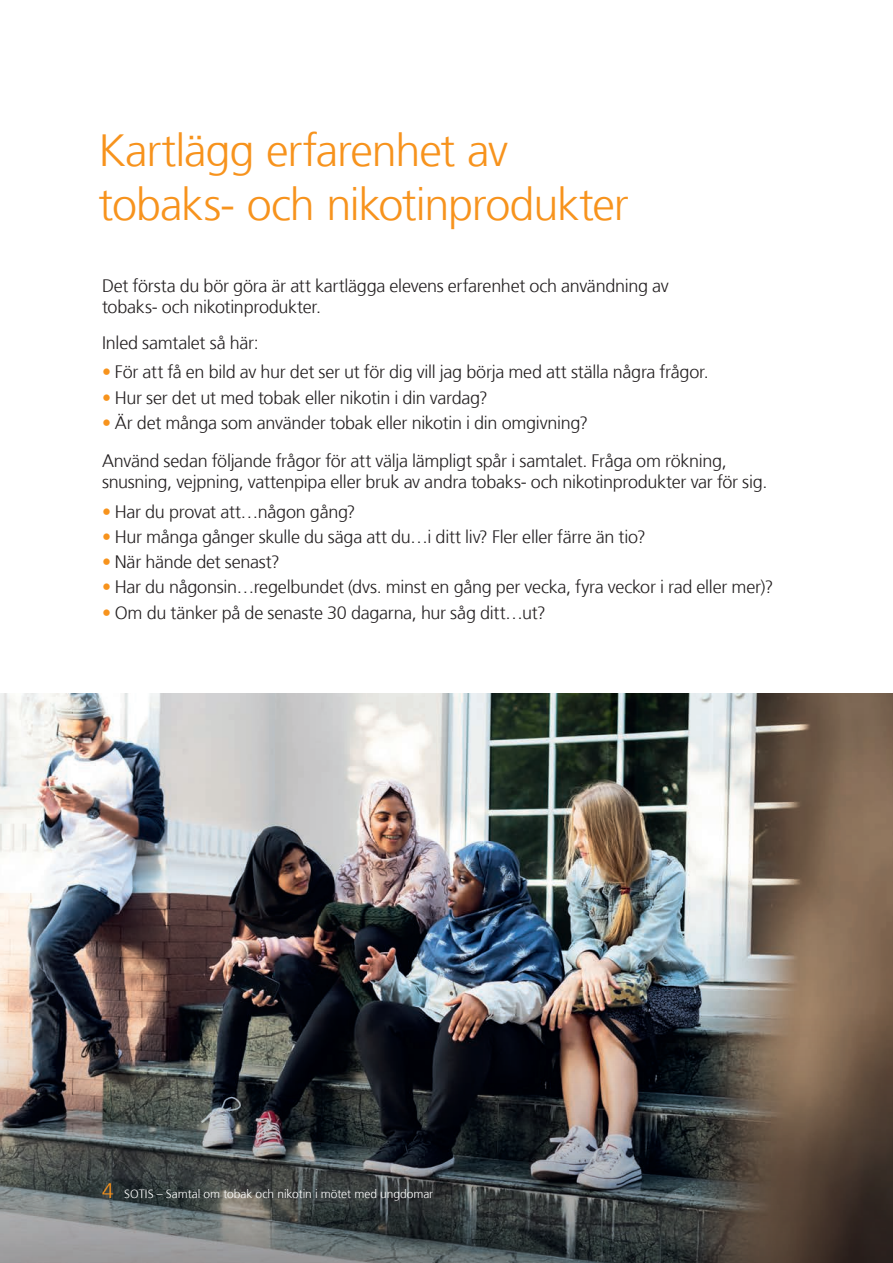
<style>
.page{position:relative;width:893px;height:1263px;background:#fff}
.page>*{position:absolute;margin:0;border:0;box-sizing:border-box;transform-origin:0 0}
.H1_Light_30p{font:45px/54px "Frutiger SLLTTF Light";letter-spacing:-.03em;color:#f7931d}
.Figur_Tabell_bröd_pu{font:18px "Frutiger SLLTTF Light";letter-spacing:-.015em;color:#231f20}
.Figur_Tabell_text{font:18px/21px "Frutiger SLLTTF Light";letter-spacing:-.015em;color:#231f20}
.t1{font:12px "Frutiger SLLTTF Light";letter-spacing:-.005em;color:#fff}
.s1{color:#f7931d}
.s2{font-size:21px;color:#f7931d}
</style>
<div class="page">
<img style="left:0;top:693px;width:893px;height:321px">
<img style="left:0;top:1014px;width:893px;height:249px">
<h1 class="H1_Light_30p" style="left:99px;top:124px;width:532px">Kartlägg erfarenhet av tobaks- och nikotinprodukter</h1>
<p class="Figur_Tabell_text" style="left:102px;top:276px;width:568px">Det första du bör göra är att kartlägga elevens erfarenhet och användning av tobaks- och nikotinprodukter.</p>
<p class="Figur_Tabell_text" style="left:102px;top:332px;width:158px">Inled samtalet så här:</p>
<p class="Figur_Tabell_bröd_pu" style="left:102px;top:362px;width:608px"><span class="s1">•</span> För att få en bild av hur det ser ut för dig vill jag börja med att ställa några frågor.</p>
<p class="Figur_Tabell_bröd_pu" style="left:102px;top:387px;width:387px"><span class="s1">•</span> Hur ser det ut med tobak eller nikotin i din vardag?</p>
<p class="Figur_Tabell_bröd_pu" style="left:102px;top:413px;width:488px"><span class="s1">•</span> Är det många som använder tobak eller nikotin i din omgivning?</p>
<p class="Figur_Tabell_text" style="left:102px;top:451px;width:667px">Använd sedan följande frågor för att välja lämpligt spår i samtalet. Fråga om rökning, snusning, vejpning, vattenpipa eller bruk av andra tobaks- och nikotinprodukter var för sig.</p>
<p class="Figur_Tabell_bröd_pu" style="left:102px;top:501px;width:255px"><span class="s1">•</span> Har du provat att…någon gång?</p>
<p class="Figur_Tabell_bröd_pu" style="left:102px;top:526px;width:545px"><span class="s1">•</span> Hur många gånger skulle du säga att du…i ditt liv? Fler eller färre än tio?</p>
<p class="Figur_Tabell_bröd_pu" style="left:102px;top:552px;width:179px"><span class="s1">•</span> När hände det senast?</p>
<p class="Figur_Tabell_bröd_pu" style="left:102px;top:577px;width:673px"><span class="s1">•</span> Har du någonsin…regelbundet (dvs. minst en gång per vecka, fyra veckor i rad eller mer)?</p>
<p class="Figur_Tabell_bröd_pu" style="left:102px;top:602px;width:445px"><span class="s1">•</span> Om du tänker på de senaste 30 dagarna, hur såg ditt…ut?</p>
<p class="t1" style="left:102px;top:1187px;width:333px"><span class="s2">4</span> SOTIS – Samtal om tobak och nikotin i mötet med ungdomar</p>
</div>
